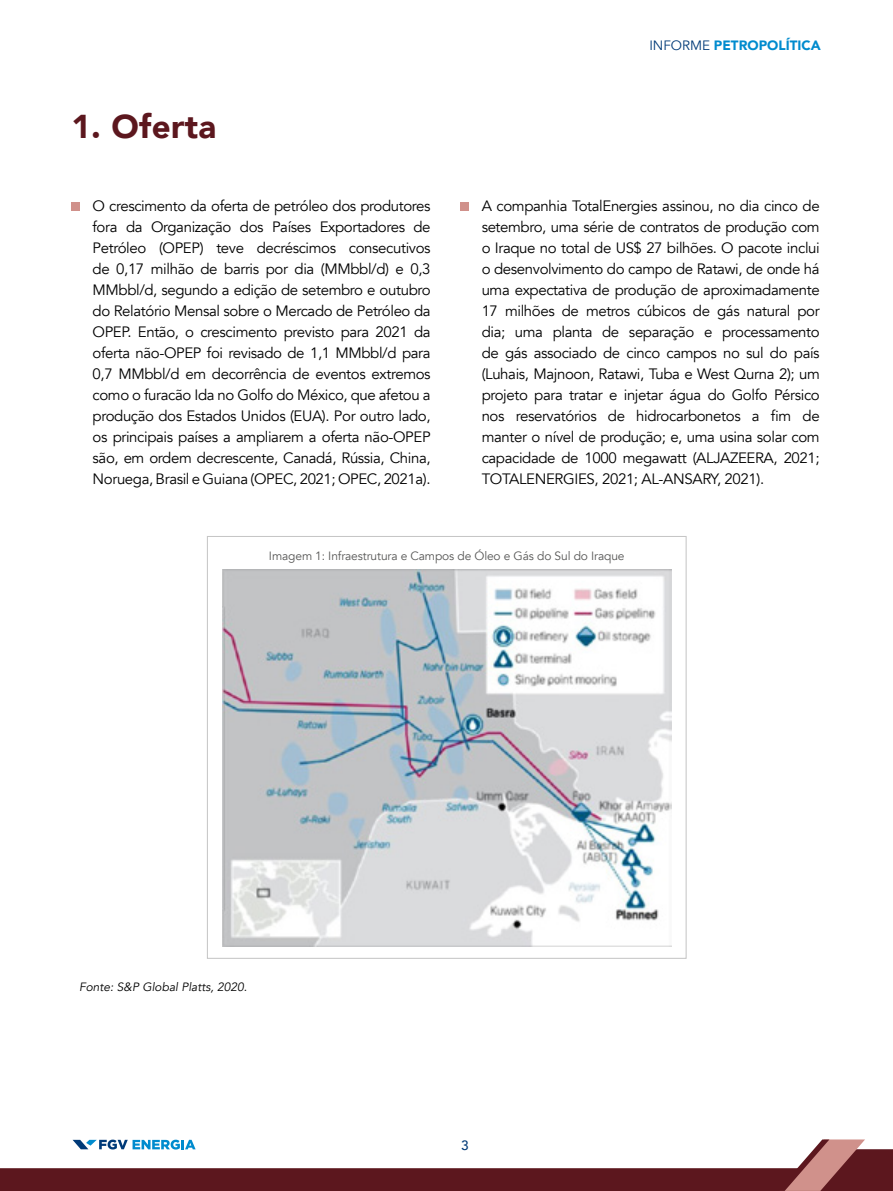
<style>
.page{position:relative;width:893px;height:1191px;background:#fff}
.page>*{position:absolute;margin:0;border:0;box-sizing:border-box;transform-origin:0 0}
.t1{font:900 33px "Avenir";letter-spacing:.01em;color:#5c171e}
.t2{font:15px/21px "Avenir";letter-spacing:-.025em;color:#000;text-align:justify}
.t3{font:900 13.5px "Avenir";color:#008bce}
.t4{font:500 13.5px "Avenir";color:#003a78}
.t5{font:12px "Avenir";letter-spacing:-.01em;color:#575756}
.t6{font:italic 12px "Avenir";color:#000}
.s1{font-weight:400;color:#003a78}
</style>
<div class="page">
<div style="left:71px;top:203px;width:9px;height:8px;background:#d0918b"></div>
<div style="left:460px;top:203px;width:9px;height:8px;background:#d0918b"></div>
<img style="left:222px;top:569px;width:449px;height:377px">
<svg style="left:0;top:1139px;width:893px;height:52px"></svg>
<h1 class="t1" style="left:71px;top:98px;width:146px">1. Oferta</h1>
<p class="t3" style="left:649px;top:34px;width:173px"><span class="s1">INFORME</span> PETROPOLÍTICA</p>
<p class="t2" style="left:93px;top:196px;width:340px">O crescimento da oferta de petróleo dos produtores fora da Organização dos Países Exportadores de Petróleo (OPEP) teve decréscimos consecutivos de 0,17 milhão de barris por dia (MMbbl/d) e 0,3<br>MMbbl/d, segundo a edição de setembro e outubro do Relatório Mensal sobre o Mercado de Petróleo da OPEP. Então, o crescimento previsto para 2021 da oferta não-OPEP foi revisado de 1,1 MMbbl/d para 0,7 MMbbl/d em decorrência de eventos extremos como o furacão Ida no Golfo do México, que afetou a produção dos Estados Unidos (EUA). Por outro lado, os principais países a ampliarem a oferta não-OPEP são, em ordem decrescente, Canadá, Rússia, China, Noruega, Brasil e Guiana (OPEC, 2021; OPEC, 2021a).</p>
<p class="t2" style="left:482px;top:196px;width:340px">A companhia TotalEnergies assinou, no dia cinco de setembro, uma série de contratos de produção com o Iraque no total de US$ 27 bilhões. O pacote inclui o desenvolvimento do campo de Ratawi, de onde há uma expectativa de produção de aproximadamente 17 milhões de metros cúbicos de gás natural por dia; uma planta de separação e processamento de gás associado de cinco campos no sul do país (Luhais, Majnoon, Ratawi, Tuba e West Qurna 2); um projeto para tratar e injetar água do Golfo Pérsico nos reservatórios de hidrocarbonetos a fim de manter o nível de produção; e, uma usina solar com capacidade de 1000 megawatt (ALJAZEERA, 2021; TOTALENERGIES, 2021; AL-ANSARY, 2021).</p>
<p class="t5" style="left:269px;top:548px;width:357px">Imagem 1: Infraestrutura e Campos de Óleo e Gás do Sul do Iraque</p>
<p class="t6" style="left:79px;top:980px;width:170px">Fonte: S&amp;P Global Platts, 2020.</p>
<p class="t4" style="left:461px;top:1133px;width:9px">3</p>
</div>
